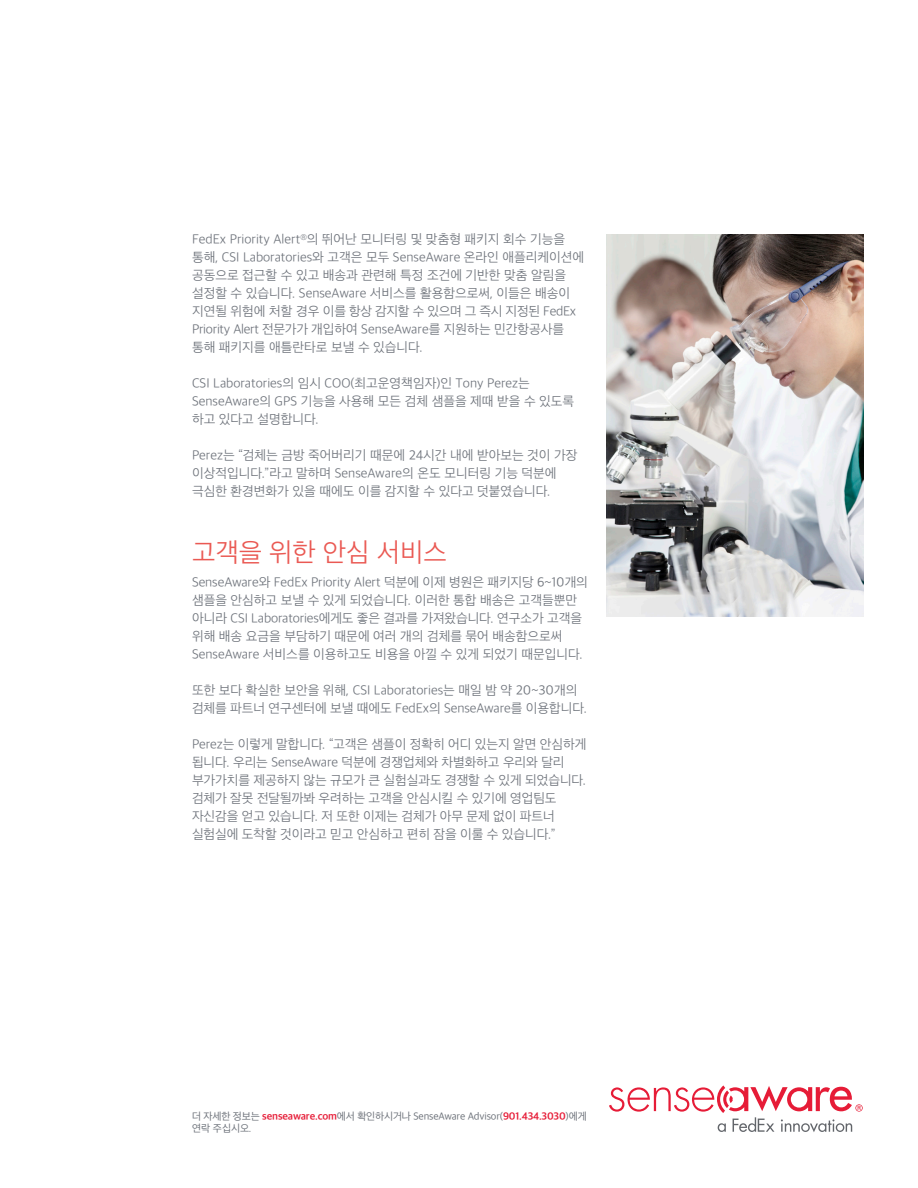
<style>
.page{position:relative;width:918px;height:1188px;background:#fff}
.page>*{position:absolute;margin:0;border:0;box-sizing:border-box;transform-origin:0 0}
.t1{font:300 27px "Apple SD Gothic Neo";color:#ea5953}
.t2{font:300 13.5px/18px "Apple SD Gothic Neo";color:#6d727a}
.t3{font:10.5px/12.6px "Apple SD Gothic Neo";letter-spacing:-.015em;color:#6d727a}
.s1{font-weight:700;color:#e61c37}
</style>
<div class="page">
<svg style="left:609px;top:1085px;width:254px;height:47px"></svg>
<img style="left:606px;top:234px;width:257px;height:382px">
<p class="t2" style="left:192px;top:231px;width:394px">FedEx Priority Alert<sup>®</sup>의 뛰어난 모니터링 및 맞춤형 패키지 회수 기능을 통해, CSI Laboratories와 고객은 모두 SenseAware 온라인 애플리케이션에 공동으로 접근할 수 있고 배송과 관련해 특정 조건에 기반한 맞춤 알림을 설정할 수 있습니다. SenseAware 서비스를 활용함으로써, 이들은 배송이 지연될 위험에 처할 경우 이를 항상 감지할 수 있으며 그 즉시 지정된 FedEx Priority Alert 전문가가 개입하여 SenseAware를 지원하는 민간항공사를 통해 패키지를 애틀란타로 보낼 수 있습니다.</p>
<p class="t2" style="left:192px;top:375px;width:384px">CSI Laboratories의 임시 COO(최고운영책임자)인 Tony Perez는<br>SenseAware의 GPS 기능을 사용해 모든 검체 샘플을 제때 받을 수 있도록 하고 있다고 설명합니다.</p>
<p class="t2" style="left:192px;top:447px;width:387px">Perez는 “검체는 금방 죽어버리기 때문에 24시간 내에 받아보는 것이 가장 이상적입니다.”라고 말하며 SenseAware의 온도 모니터링 기능 덕분에 극심한 환경변화가 있을 때에도 이를 감지할 수 있다고 덧붙였습니다.</p>
<p class="t1" style="left:192px;top:538px;width:256px">고객을 위한 안심 서비스</p>
<p class="t2" style="left:192px;top:574px;width:398px">SenseAware와 FedEx Priority Alert 덕분에 이제 병원은 패키지당 6~10개의 샘플을 안심하고 보낼 수 있게 되었습니다. 이러한 통합 배송은 고객들뿐만 아니라 CSI Laboratories에게도 좋은 결과를 가져왔습니다. 연구소가 고객을 위해 배송 요금을 부담하기 때문에 여러 개의 검체를 묶어 배송함으로써 SenseAware 서비스를 이용하고도 비용을 아낄 수 있게 되었기 때문입니다.</p>
<p class="t2" style="left:192px;top:682px;width:396px">또한 보다 확실한 보안을 위해, CSI Laboratories는 매일 밤 약 20~30개의 검체를 파트너 연구센터에 보낼 때에도 FedEx의 SenseAware를 이용합니다.</p>
<p class="t2" style="left:192px;top:736px;width:396px">Perez는 이렇게 말합니다. “고객은 샘플이 정확히 어디 있는지 알면 안심하게 됩니다. 우리는 SenseAware 덕분에 경쟁업체와 차별화하고 우리와 달리 부가가치를 제공하지 않는 규모가 큰 실험실과도 경쟁할 수 있게 되었습니다. 검체가 잘못 전달될까봐 우려하는 고객을 안심시킬 수 있기에 영업팀도 자신감을 얻고 있습니다. 저 또한 이제는 검체가 아무 문제 없이 파트너 실험실에 도착할 것이라고 믿고 안심하고 편히 잠을 이룰 수 있습니다.”</p>
<p class="t3" style="left:192px;top:1110px;width:396px">더 자세한 정보는 <span class="s1">senseaware.com</span>에서 확인하시거나 SenseAware Advisor(<span class="s1">901.434.3030</span>)에게 연락 주십시오.</p>
</div>
